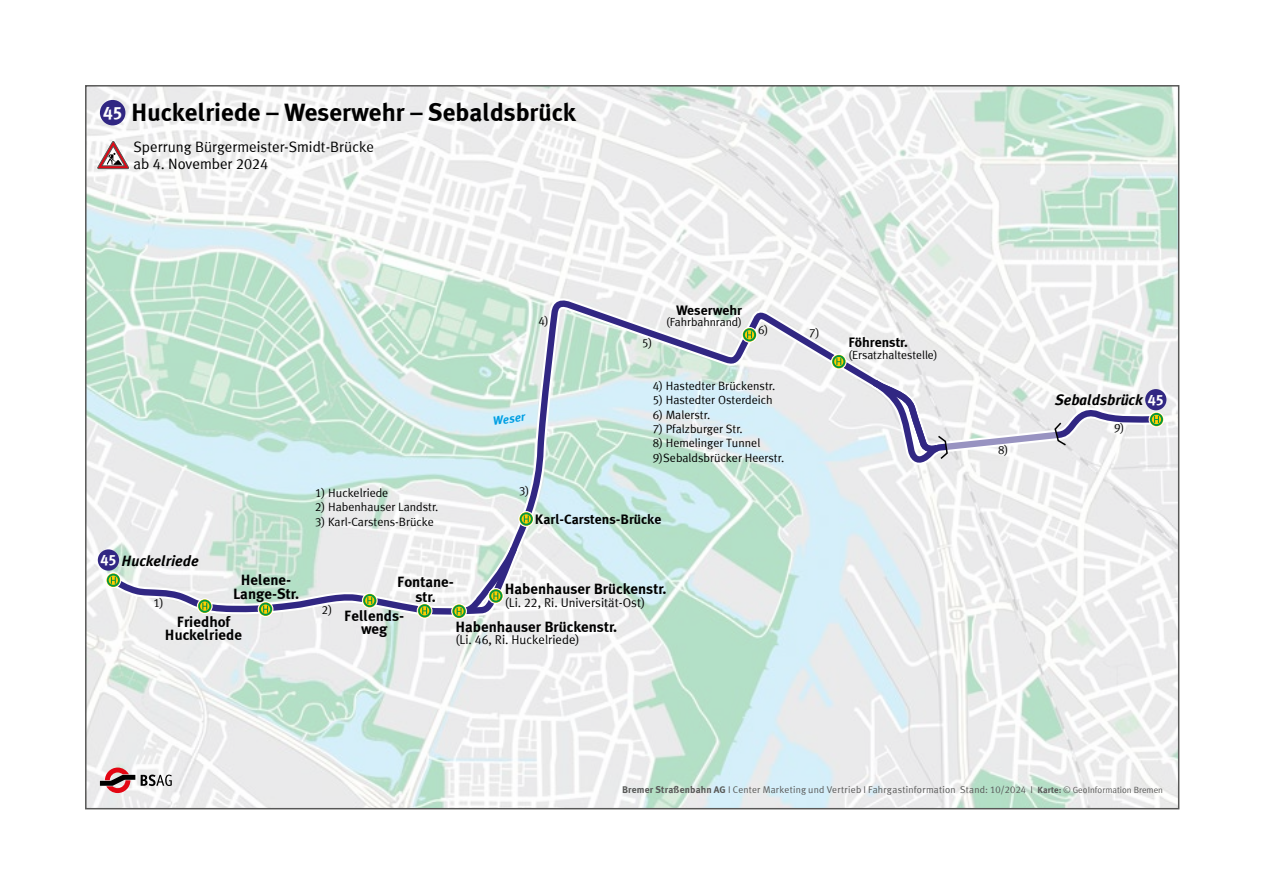
<style>
.page{position:relative;width:1263px;height:893px;background:#fff}
.page>*{position:absolute;margin:0;border:0;box-sizing:border-box;transform-origin:0 0}
.t1{font:25.2px "Meta BSAG Bold Roman";color:#000}
.t2{font:15px/13.5px "Meta BSAG Bold Roman";color:#000;text-align:center}
.t3{font:15px/16.5px "Meta BSAG Normal Roman";color:#000}
.t4{font:italic 15px "Meta BSAG Bold";color:#000}
.t5{font:13.8px "Meta BSAG Bold Roman";color:#000}
.t6{font:12.75px "Meta BSAG Normal Roman";color:#000}
.t7{font:12px "Meta BSAG Normal Roman";color:#000}
.t8{font:italic 12px "Meta BSAG Bold";color:#009fe3}
.t9{font:11.7px "Meta BSAG Normal Roman";color:#000}
.t10{font:9.75px "Meta BSAG Normal Roman";letter-spacing:.02em;color:#575756}
.s1{font-size:18px;color:#fff}
.s2{font-family:"Meta BSAG Bold Roman";font-style:normal;color:#fff}
.s3{font-family:"Meta BSAG Bold Roman"}
.s4{font-family:"Meta BSAG Bold Roman";font-size:9px}
.s5{font-size:9px}
</style>
<div class="page">
<img style="left:88px;top:88px;width:1088px;height:718px">
<svg style="left:102px;top:296px;width:856px;height:328px"></svg>
<svg style="left:106px;top:300px;width:847px;height:320px;background:#d3e5e1"></svg>
<div style="left:106px;top:573px;width:15px;height:15px;border:1px solid #fff;border-radius:50%"></div>
<svg style="left:106px;top:573px;width:14px;height:14px"></svg>
<svg style="left:107px;top:574px;width:13px;height:13px"></svg>
<svg style="left:109px;top:576px;width:9px;height:9px"></svg>
<svg style="left:111px;top:577px;width:5px;height:7px"></svg>
<div style="left:197px;top:599px;width:15px;height:15px;border:1px solid #fff;border-radius:50%"></div>
<svg style="left:198px;top:599px;width:14px;height:14px"></svg>
<svg style="left:198px;top:600px;width:13px;height:13px"></svg>
<svg style="left:200px;top:601px;width:9px;height:10px"></svg>
<svg style="left:202px;top:603px;width:5px;height:7px"></svg>
<div style="left:258px;top:602px;width:15px;height:15px;border:1px solid #fff;border-radius:50%"></div>
<svg style="left:259px;top:603px;width:13px;height:13px"></svg>
<svg style="left:261px;top:604px;width:9px;height:10px"></svg>
<svg style="left:263px;top:606px;width:5px;height:7px"></svg>
<div style="left:362px;top:593px;width:15px;height:15px;border:1px solid #fff;border-radius:50%"></div>
<svg style="left:363px;top:594px;width:13px;height:13px"></svg>
<svg style="left:365px;top:596px;width:9px;height:9px"></svg>
<svg style="left:367px;top:597px;width:5px;height:7px"></svg>
<svg style="left:453px;top:535px;width:75px;height:86px"></svg>
<div style="left:519px;top:512px;width:15px;height:14px;background:#ede8a7;border-radius:50%"></div>
<div style="left:519px;top:512px;width:15px;height:14px;border:1px solid #fff;border-radius:50%"></div>
<svg style="left:519px;top:512px;width:14px;height:14px"></svg>
<svg style="left:520px;top:512px;width:13px;height:13px"></svg>
<svg style="left:522px;top:514px;width:9px;height:10px"></svg>
<svg style="left:524px;top:515px;width:5px;height:7px"></svg>
<div style="left:831px;top:354px;width:15px;height:15px;border:1px solid #fff;border-radius:50%"></div>
<svg style="left:832px;top:355px;width:13px;height:13px"></svg>
<svg style="left:834px;top:357px;width:9px;height:9px"></svg>
<svg style="left:836px;top:358px;width:5px;height:7px"></svg>
<div style="left:742px;top:327px;width:15px;height:15px;border:1px solid #fff;border-radius:50%"></div>
<svg style="left:743px;top:328px;width:13px;height:13px"></svg>
<svg style="left:745px;top:330px;width:9px;height:9px"></svg>
<svg style="left:747px;top:331px;width:5px;height:7px"></svg>
<svg style="left:860px;top:368px;width:308px;height:93px"></svg>
<div style="left:417px;top:603px;width:15px;height:15px;border:1px solid #fff;border-radius:50%"></div>
<svg style="left:418px;top:604px;width:13px;height:13px"></svg>
<svg style="left:420px;top:606px;width:9px;height:9px"></svg>
<svg style="left:422px;top:607px;width:5px;height:7px"></svg>
<svg style="left:97px;top:139px;width:34px;height:31px"></svg>
<div style="left:98px;top:549px;width:21px;height:22px;background:#312783;border-radius:50%"></div>
<div style="left:1145px;top:389px;width:21px;height:21px;background:#312783;border-radius:50%"></div>
<svg style="left:100px;top:767px;width:35px;height:26px"></svg>
<svg style="left:141px;top:775px;width:31px;height:11px"></svg>
<div style="left:100px;top:100px;width:25px;height:25px;background:#312783;border-radius:50%"></div>
<h1 class="t1" style="left:103px;top:98px;width:474px"><span class="s1">45</span> Huckelriede – Weserwehr – Sebaldsbrück</h1>
<p class="t3" style="left:134px;top:138px;width:242px">Sperrung Bürgermeister-Smidt-Brücke ab 4. November 2024</p>
<p class="t4" style="left:100px;top:552px;width:100px"><span class="s2">45</span> Huckelriede</p>
<p class="t7" style="left:154px;top:595px;width:12px">1)</p>
<p class="t2" style="left:233px;top:573px;width:68px">Helene-<br>Lange-Str.</p>
<p class="t2" style="left:165px;top:615px;width:79px">Friedhof<br>Huckelriede</p>
<p class="t7" style="left:315px;top:486px;width:75px">1) Huckelriede</p>
<p class="t7" style="left:315px;top:500px;width:125px">2) Habenhauser Landstr.</p>
<p class="t7" style="left:315px;top:514px;width:120px">3) Karl-Carstens-Brücke</p>
<p class="t7" style="left:538px;top:314px;width:12px">4)</p>
<p class="t8" style="left:492px;top:414px;width:34px;rotate:-8deg">Weser</p>
<p class="t7" style="left:519px;top:484px;width:12px">3)</p>
<p class="t7" style="left:642px;top:335px;width:12px">5)</p>
<p class="t5" style="left:676px;top:302px;width:67px">Weserwehr</p>
<p class="t9" style="left:666px;top:316px;width:78px">(Fahrbahnrand)</p>
<p class="t7" style="left:758px;top:323px;width:12px">6)</p>
<p class="t7" style="left:653px;top:379px;width:124px">4) Hastedter Brückenstr.</p>
<p class="t7" style="left:653px;top:393px;width:121px">5) Hastedter Osterdeich</p>
<p class="t7" style="left:653px;top:407px;width:59px">6) Malerstr.</p>
<p class="t7" style="left:653px;top:422px;width:92px">7) Pfalzburger Str.</p>
<p class="t7" style="left:653px;top:436px;width:109px">8) Hemelinger Tunnel</p>
<p class="t7" style="left:653px;top:451px;width:133px">9) Sebaldsbrücker Heerstr.</p>
<p class="t5" style="left:535px;top:511px;width:128px">Karl-Carstens-Brücke</p>
<p class="t7" style="left:322px;top:603px;width:12px">2)</p>
<p class="t2" style="left:397px;top:574px;width:58px;line-height:15px">Fontane&shy;str.</p>
<p class="t2" style="left:505px;top:582px;width:163px">Habenhauser Brückenstr.</p>
<p class="t6" style="left:505px;top:595px;width:142px">(Li. 22, Ri. Universität-Ost)</p>
<p class="t2" style="left:455px;top:619px;width:163px">Habenhauser Brückenstr.</p>
<p class="t6" style="left:455px;top:632px;width:126px">(Li. 46, Ri. Huckelriede)</p>
<p class="t2" style="left:344px;top:609px;width:62px">Fellends&shy;weg</p>
<p class="t7" style="left:809px;top:326px;width:12px">7)</p>
<p class="t5" style="left:848px;top:334px;width:61px">Föhrenstr.</p>
<p class="t9" style="left:848px;top:348px;width:91px">(Ersatzhaltestelle)</p>
<p class="t7" style="left:998px;top:443px;width:12px">8)</p>
<p class="t4" style="left:1055px;top:391px;width:110px">Sebaldsbrück <span class="s2">45</span></p>
<p class="t7" style="left:1114px;top:421px;width:12px">9)</p>
<p class="t10" style="left:622px;top:784px;width:542px"><span class="s3">Bremer Straßenbahn AG</span> I Center Marketing und Vertrieb I Fahrgastinformation Stand: 10/2024 I <span class="s4">Karte:</span> <span class="s5">© GeoInformation Bremen</span></p>
</div>
